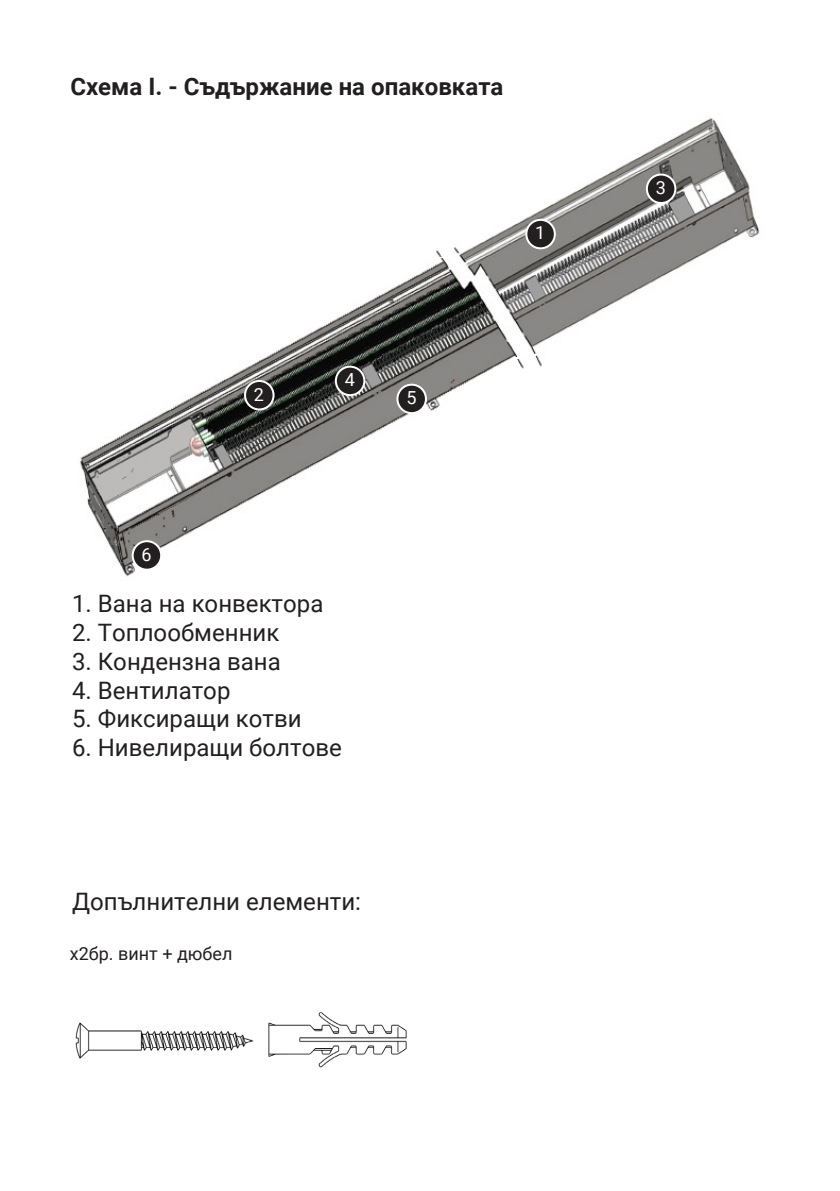
<style>
.page{position:relative;width:840px;height:1191px;background:#fff}
.page>*{position:absolute;margin:0;border:0;box-sizing:border-box;transform-origin:0 0}
.t1{font:24px "Roboto";color:#231f20}
.t2{font:700 24px "Roboto";color:#231f20}
.t3{font:18px "Roboto";color:#231f20}
.t4{font:18px "Roboto";color:#fff}
</style>
<div class="page">
<img style="left:80px;top:117px;width:680px;height:460px">
<div style="left:526px;top:220px;width:28px;height:28px;background:#231f20;border-radius:50%"></div>
<div style="left:525px;top:219px;width:30px;height:30px;border:2px solid #fff;border-radius:50%"></div>
<div style="left:245px;top:381px;width:28px;height:28px;background:#231f20;border-radius:50%"></div>
<div style="left:244px;top:380px;width:30px;height:30px;border:2px solid #fff;border-radius:50%"></div>
<div style="left:646px;top:174px;width:29px;height:29px;background:#231f20;border-radius:50%"></div>
<div style="left:645px;top:173px;width:31px;height:31px;border:2px solid #fff;border-radius:50%"></div>
<div style="left:335px;top:367px;width:29px;height:28px;background:#231f20;border-radius:50%"></div>
<div style="left:334px;top:366px;width:31px;height:30px;border:2px solid #fff;border-radius:50%"></div>
<div style="left:397px;top:385px;width:28px;height:28px;background:#231f20;border-radius:50%"></div>
<div style="left:396px;top:384px;width:30px;height:30px;border:2px solid #fff;border-radius:50%"></div>
<div style="left:133px;top:541px;width:28px;height:28px;background:#231f20;border-radius:50%"></div>
<div style="left:132px;top:540px;width:30px;height:30px;border:2px solid #fff;border-radius:50%"></div>
<img style="left:75px;top:1012px;width:332px;height:56px">
<p class="t2" style="left:70px;top:70px;width:434px">Схема I. - Съдържание на опаковката</p>
<p class="t4" style="left:535px;top:220px;width:12px">1</p>
<p class="t4" style="left:254px;top:381px;width:12px">2</p>
<p class="t4" style="left:344px;top:367px;width:12px">4</p>
<p class="t4" style="left:406px;top:385px;width:12px">5</p>
<p class="t4" style="left:141px;top:542px;width:12px">6</p>
<p class="t1" style="left:72px;top:587px;width:253px">1. Вана на конвектора</p>
<p class="t1" style="left:72px;top:615px;width:209px">2. Топлообменник</p>
<p class="t1" style="left:72px;top:644px;width:210px">3. Кондензна вана</p>
<p class="t1" style="left:72px;top:673px;width:160px">4. Вентилатор</p>
<p class="t1" style="left:72px;top:702px;width:231px">5. Фиксиращи котви</p>
<p class="t1" style="left:72px;top:731px;width:271px">6. Нивелиращи болтове</p>
<p class="t1" style="left:72px;top:885px;width:290px">Допълнителни елементи:</p>
<p class="t3" style="left:70px;top:941px;width:164px">х2бр. винт + дюбел</p>
<p class="t4" style="left:655px;top:175px;width:12px">3</p>
</div>
